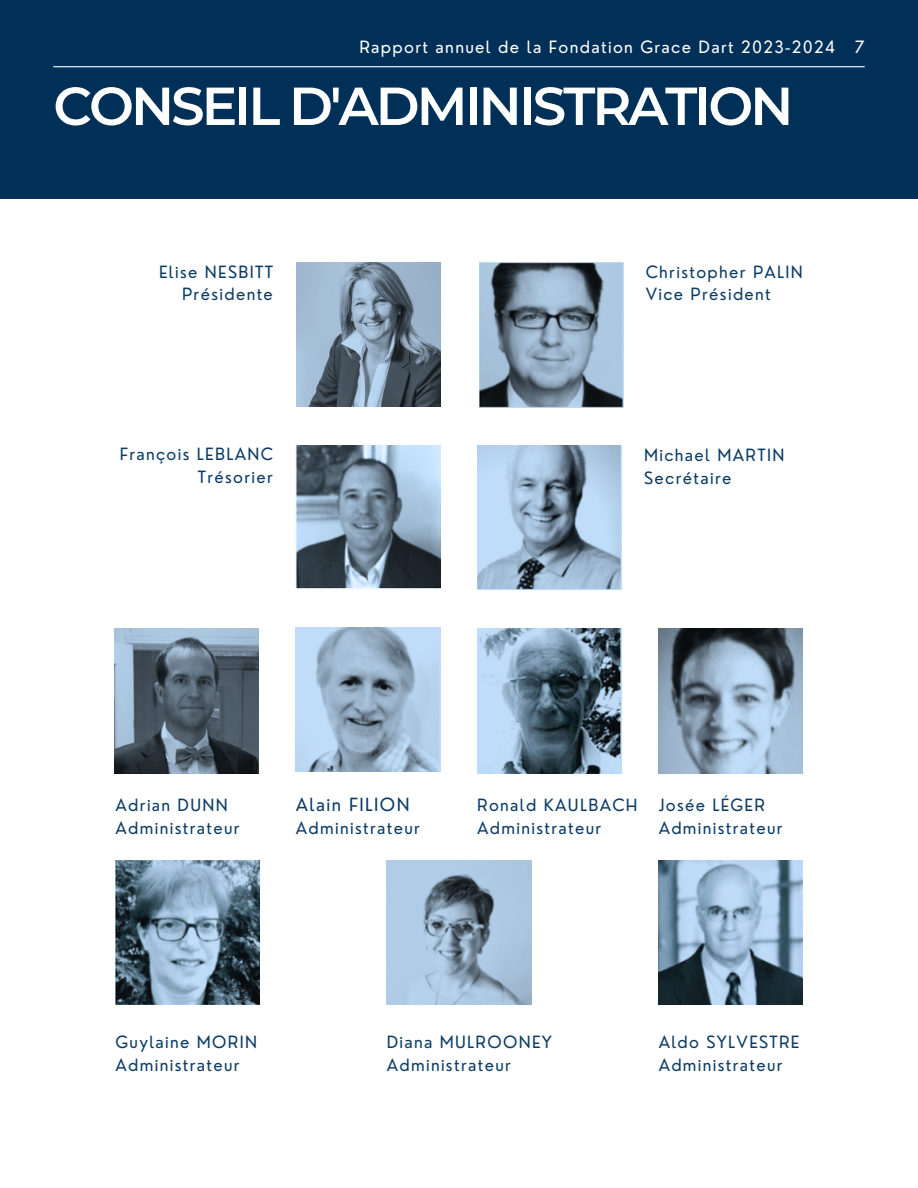
<style>
.page{position:relative;width:918px;height:1188px;background:#fff}
.page>*{position:absolute;margin:0;border:0;box-sizing:border-box;transform-origin:0 0}
.t1{font:600 53.4px "Montserrat";letter-spacing:-.055em;color:#fff}
.t2{font:17.7px "Nourd";letter-spacing:.08em;color:#0c3c66}
.t3{font:16.5px/22.5px "Nourd";letter-spacing:.08em;color:#0c3c66}
.t4{font:16.5px "Nourd";letter-spacing:.08em;color:#fff}
</style>
<div class="page">
<div style="left:0;top:0;width:918px;height:198px;background:#003057"></div>
<hr style="left:53px;top:66px;width:812px;height:1px;background:#fff">
<img style="left:296px;top:263px;width:144px;height:144px">
<img style="left:479px;top:263px;width:145px;height:144px">
<img style="left:296px;top:445px;width:144px;height:144px">
<img style="left:477px;top:446px;width:144px;height:143px">
<img style="left:296px;top:628px;width:144px;height:144px">
<img style="left:387px;top:860px;width:144px;height:145px">
<img style="left:477px;top:629px;width:145px;height:144px">
<img style="left:116px;top:860px;width:144px;height:145px">
<img style="left:114px;top:629px;width:145px;height:144px">
<img style="left:659px;top:860px;width:144px;height:145px">
<img style="left:659px;top:629px;width:144px;height:144px">
<p class="t4" style="left:359px;top:37px;width:507px">Rapport annuel de la Fondation Grace Dart 2023-2024 7</p>
<h1 class="t1" style="left:53px;top:73px;width:742px">CONSEIL D'ADMINISTRATION</h1>
<p class="t3" style="left:159px;top:260px;width:115px">Elise NESBITT</p>
<p class="t3" style="left:182px;top:283px;width:92px">Présidente</p>
<p class="t3" style="left:646px;top:260px;width:159px">Christopher PALIN</p>
<p class="t3" style="left:646px;top:283px;width:127px">Vice Président</p>
<p class="t3" style="left:120px;top:443px;width:155px;text-align:right">François LEBLANC<br>Trésorier</p>
<p class="t3" style="left:644px;top:444px;width:142px">Michael MARTIN</p>
<p class="t3" style="left:644px;top:466px;width:89px">Secrétaire</p>
<p class="t3" style="left:116px;top:794px;width:126px">Adrian DUNN<br>Administrateur</p>
<p class="t2" style="left:296px;top:793px;width:115px">Alain FILION</p>
<p class="t3" style="left:296px;top:816px;width:126px">Administrateur</p>
<p class="t3" style="left:477px;top:794px;width:162px">Ronald KAULBACH<br>Administrateur</p>
<p class="t3" style="left:659px;top:794px;width:126px">Josée LÉGER<br>Administrateur</p>
<p class="t3" style="left:116px;top:1031px;width:143px">Guylaine MORIN</p>
<p class="t3" style="left:116px;top:1053px;width:126px">Administrateur</p>
<p class="t3" style="left:387px;top:1031px;width:167px">Diana MULROONEY</p>
<p class="t3" style="left:387px;top:1053px;width:126px">Administrateur</p>
<p class="t3" style="left:659px;top:1031px;width:142px">Aldo SYLVESTRE<br>Administrateur</p>
</div>
